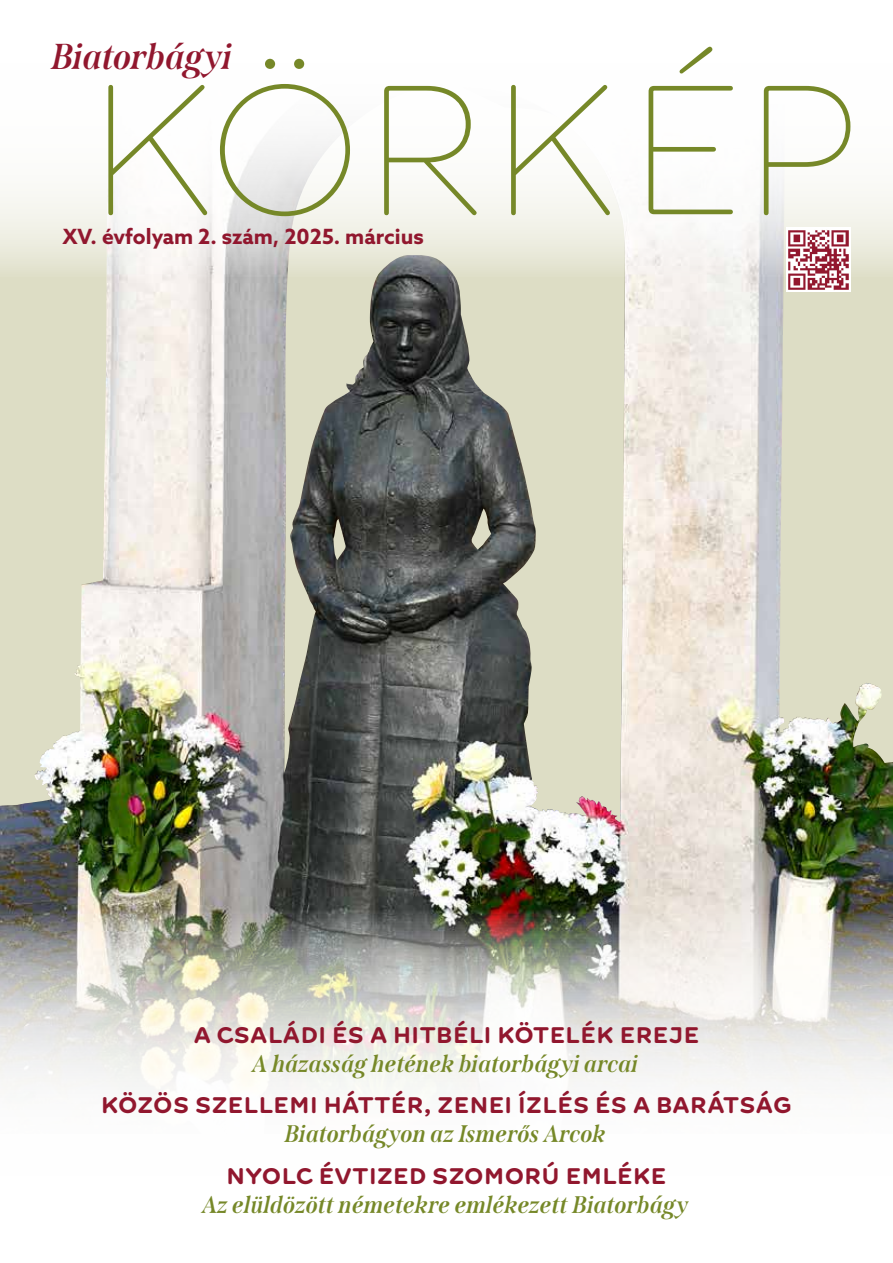
<style>
.page{position:relative;width:893px;height:1263px;background:#fff}
.page>*{position:absolute;margin:0;border:0;box-sizing:border-box;transform-origin:0 0}
.t1{font:100 195px "New Farm";letter-spacing:-.01em;color:#768828}
.t2{font:italic 700 36px "Span";color:#91172e}
.t3{font:italic 700 24px "Span";letter-spacing:.01em;color:#768828}
.t4{font:700 24px "New Farm";letter-spacing:.02em;color:#91172e}
.t5{font:700 21px "Azo Sans";color:#91172e}
</style>
<div class="page">
<img style="left:0;top:277px;width:893px;height:633px">
<img style="left:460px;top:277px;width:165px;height:545px">
<svg style="left:0;top:910px;width:893px;height:177px"></svg>
<svg style="left:0;top:139px;width:893px;height:138px;fill:#f7f7f3"></svg>
<img style="left:786px;top:227px;width:64px;height:65px">
<h2 class="t2" style="left:53px;top:35px;width:182px">Biatorbágyi</h2>
<h1 class="t1" style="left:85px;top:38px;width:777px">KÖRKÉP</h1>
<p class="t5" style="left:63px;top:223px;width:362px">XV. évfolyam 2. szám, 2025. március</p>
<p class="t4" style="left:194px;top:1020px;width:507px">A CSALÁDI ÉS A HITBÉLI KÖTELÉK EREJE</p>
<p class="t3" style="left:254px;top:1049px;width:387px">A házasság hetének biatorbágyi arcai</p>
<p class="t4" style="left:101px;top:1090px;width:692px">KÖZÖS SZELLEMI HÁTTÉR, ZENEI ÍZLÉS ÉS A BARÁTSÁG</p>
<p class="t3" style="left:286px;top:1120px;width:323px">Biatorbágyon az Ismerős Arcok</p>
<p class="t4" style="left:227px;top:1160px;width:441px">NYOLC ÉVTIZED SZOMORÚ EMLÉKE</p>
<p class="t3" style="left:203px;top:1190px;width:488px">Az elüldözött németekre emlékezett Biatorbágy</p>
</div>
